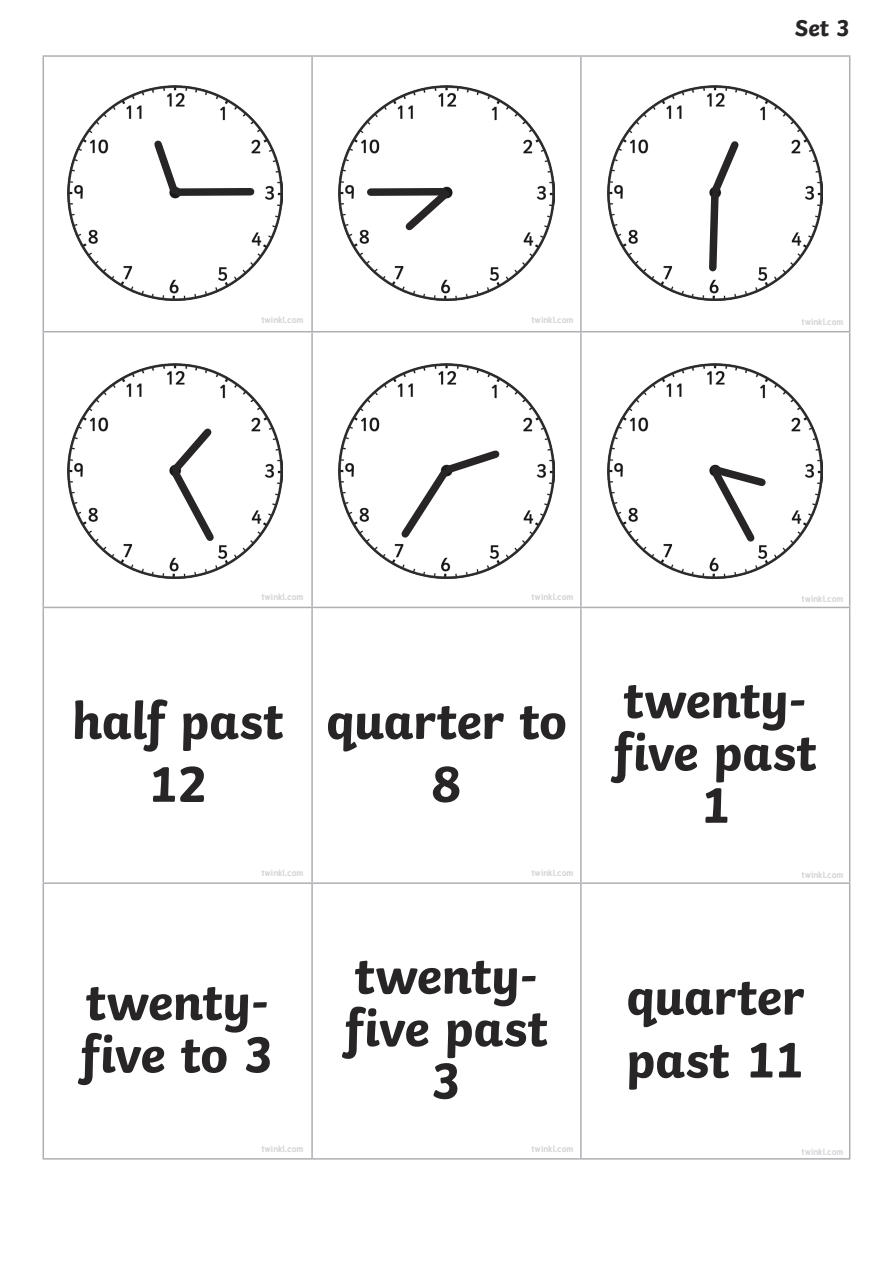
<style>
.page{position:relative;width:893px;height:1263px;background:#fff}
.page>*{position:absolute;margin:0;border:0;box-sizing:border-box;transform-origin:0 0}
.Heading_1{font:700 52.5px "Twinkl";letter-spacing:-.01em;color:#282526}
.Heading_3{font:700 24px "Twinkl";color:#282526}
.t1{font:700 9px "Tuffy";color:#d2d3d5}
</style>
<div class="page">
<hr style="left:43px;top:55px;width:269px;height:2px;background:#aeafb3">
<hr style="left:43px;top:57px;width:1px;height:274px;background:#aeafb3">
<hr style="left:312px;top:55px;width:269px;height:2px;background:#aeafb3">
<hr style="left:311px;top:57px;width:2px;height:274px;background:#aeafb3">
<hr style="left:581px;top:55px;width:269px;height:2px;background:#aeafb3">
<hr style="left:580px;top:57px;width:2px;height:274px;background:#aeafb3">
<hr style="left:849px;top:57px;width:1px;height:274px;background:#aeafb3">
<hr style="left:43px;top:331px;width:269px;height:1px;background:#aeafb3">
<hr style="left:43px;top:332px;width:1px;height:275px;background:#aeafb3">
<hr style="left:312px;top:331px;width:269px;height:1px;background:#aeafb3">
<hr style="left:311px;top:332px;width:2px;height:275px;background:#aeafb3">
<hr style="left:581px;top:331px;width:269px;height:1px;background:#aeafb3">
<hr style="left:580px;top:332px;width:2px;height:275px;background:#aeafb3">
<hr style="left:849px;top:332px;width:1px;height:275px;background:#aeafb3">
<hr style="left:43px;top:607px;width:269px;height:1px;background:#aeafb3">
<hr style="left:43px;top:608px;width:1px;height:274px;background:#aeafb3">
<hr style="left:312px;top:607px;width:269px;height:1px;background:#aeafb3">
<hr style="left:311px;top:608px;width:2px;height:274px;background:#aeafb3">
<hr style="left:581px;top:607px;width:269px;height:1px;background:#aeafb3">
<hr style="left:580px;top:608px;width:2px;height:274px;background:#aeafb3">
<hr style="left:849px;top:608px;width:1px;height:274px;background:#aeafb3">
<hr style="left:43px;top:882px;width:269px;height:2px;background:#aeafb3">
<hr style="left:43px;top:884px;width:1px;height:274px;background:#aeafb3">
<hr style="left:312px;top:882px;width:269px;height:2px;background:#aeafb3">
<hr style="left:311px;top:884px;width:2px;height:274px;background:#aeafb3">
<hr style="left:581px;top:882px;width:269px;height:2px;background:#aeafb3">
<hr style="left:580px;top:884px;width:2px;height:274px;background:#aeafb3">
<hr style="left:849px;top:884px;width:1px;height:274px;background:#aeafb3">
<hr style="left:43px;top:1158px;width:269px;height:1px;background:#aeafb3">
<hr style="left:312px;top:1158px;width:269px;height:1px;background:#aeafb3">
<hr style="left:581px;top:1158px;width:269px;height:1px;background:#aeafb3">
<img style="left:67px;top:85px;width:215px;height:215px">
<img style="left:67px;top:364px;width:215px;height:215px">
<img style="left:339px;top:85px;width:215px;height:215px">
<img style="left:339px;top:364px;width:215px;height:215px">
<img style="left:607px;top:85px;width:215px;height:215px">
<img style="left:607px;top:364px;width:215px;height:215px">
<svg style="left:149px;top:135px;width:34px;height:65px"></svg>
<svg style="left:399px;top:184px;width:57px;height:53px"></svg>
<div style="left:179px;top:188px;width:72px;height:8px;background:#282526"></div>
<div style="left:371px;top:188px;width:72px;height:8px;background:#282526"></div>
<svg style="left:165px;top:422px;width:55px;height:125px"></svg>
<svg style="left:706px;top:461px;width:65px;height:87px"></svg>
<svg style="left:705px;top:135px;width:40px;height:140px"></svg>
<svg style="left:395px;top:445px;width:110px;height:99px"></svg>
<p class="Heading_3" style="left:795px;top:8px;width:57px">Set 3</p>
<p class="t1" style="left:261px;top:313px;width:43px">twinkl.com</p>
<p class="t1" style="left:531px;top:313px;width:43px">twinkl.com</p>
<p class="t1" style="left:801px;top:315px;width:43px">twinkl.com</p>
<p class="t1" style="left:261px;top:589px;width:43px">twinkl.com</p>
<p class="t1" style="left:531px;top:589px;width:43px">twinkl.com</p>
<p class="t1" style="left:801px;top:591px;width:43px">twinkl.com</p>
<p class="Heading_1" style="left:72px;top:678px;width:213px">half past</p>
<p class="Heading_1" style="left:147px;top:741px;width:62px">12</p>
<p class="Heading_1" style="left:326px;top:678px;width:242px">quarter to</p>
<p class="Heading_1" style="left:431px;top:741px;width:32px">8</p>
<p class="Heading_1" style="left:623px;top:657px;width:185px">twenty-</p>
<p class="Heading_1" style="left:614px;top:709px;width:204px">five past</p>
<p class="Heading_1" style="left:700px;top:762px;width:32px">1</p>
<p class="t1" style="left:261px;top:866px;width:43px">twinkl.com</p>
<p class="t1" style="left:531px;top:866px;width:43px">twinkl.com</p>
<p class="t1" style="left:801px;top:868px;width:43px">twinkl.com</p>
<p class="Heading_1" style="left:86px;top:959px;width:185px">twenty-</p>
<p class="Heading_1" style="left:81px;top:1011px;width:195px">five to 3</p>
<p class="Heading_1" style="left:354px;top:932px;width:185px">twenty-</p>
<p class="Heading_1" style="left:345px;top:985px;width:204px">five past</p>
<p class="Heading_1" style="left:431px;top:1037px;width:32px">3</p>
<p class="Heading_1" style="left:626px;top:953px;width:180px">quarter</p>
<p class="Heading_1" style="left:626px;top:1016px;width:179px">past 11</p>
<p class="t1" style="left:261px;top:1142px;width:43px">twinkl.com</p>
<p class="t1" style="left:531px;top:1142px;width:43px">twinkl.com</p>
<p class="t1" style="left:801px;top:1144px;width:43px">twinkl.com</p>
</div>
